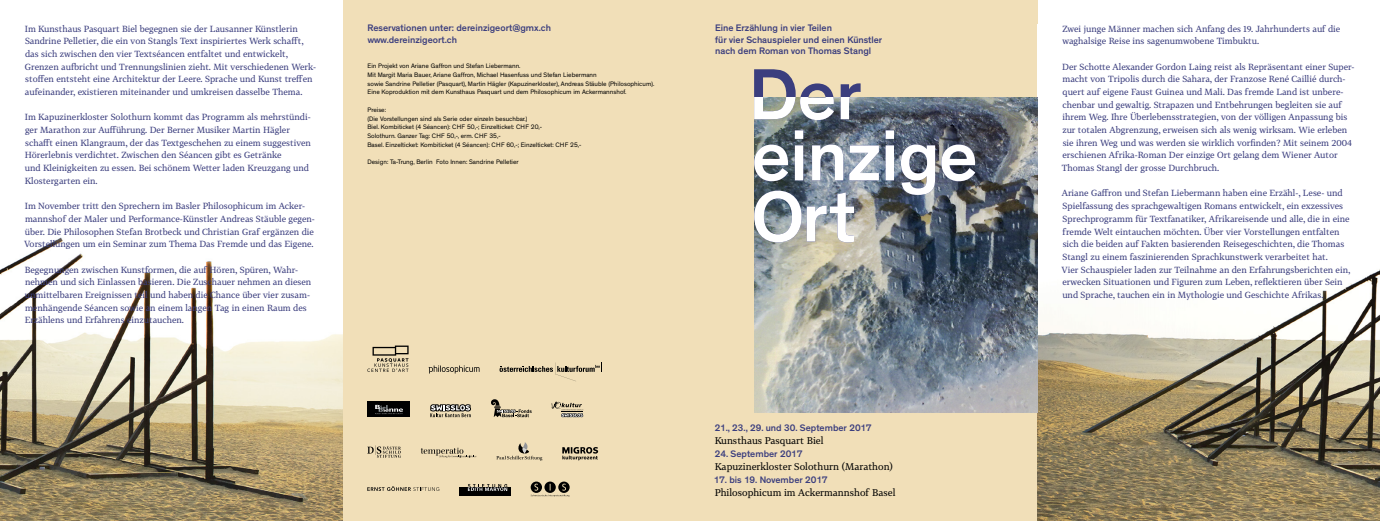
<style>
.page{position:relative;width:1380px;height:521px;background:#fff}
.page>*{position:absolute;margin:0;border:0;box-sizing:border-box;transform-origin:0 0}
._09_Copytext{font:500 73.5px "Theinhardt";letter-spacing:-.01em;color:#fff}
._09_Copytext-2{font:500 9.62px "Theinhardt";color:#3b3e7e}
._09_Copytext-3{font:9.62px "Tabac G3";color:#000}
._09_Copytext-4{font:8.75px/12.7px "Tabac G3";color:#3b3e7e}
._09_Copytext-5{font:6.56px "Theinhardt";color:#000}
</style>
<div class="page">
<div style="left:342px;top:0;width:695px;height:521px;background:#f1dfb8"></div>
<img style="left:0;top:237px;width:342px;height:284px">
<img style="left:1037px;top:97px;width:342px;height:424px">
<img style="left:754px;top:98px;width:283px;height:315px">
<div style="left:459px;top:487px;width:51px;height:9px;background:#000"></div>
<svg style="left:468px;top:484px;width:39px;height:7px"></svg>
<svg style="left:551px;top:401px;width:32px;height:16px"></svg>
<svg style="left:367px;top:486px;width:72px;height:5px"></svg>
<svg style="left:367px;top:445px;width:34px;height:13px"></svg>
<svg style="left:491px;top:399px;width:40px;height:18px"></svg>
<svg style="left:562px;top:447px;width:36px;height:13px"></svg>
<svg style="left:496px;top:442px;width:46px;height:19px"></svg>
<svg style="left:367px;top:345px;width:41px;height:27px"></svg>
<svg style="left:430px;top:404px;width:41px;height:13px"></svg>
<div style="left:367px;top:401px;width:43px;height:16px;background:#000"></div>
<svg style="left:375px;top:405px;width:28px;height:9px"></svg>
<svg style="left:428px;top:365px;width:51px;height:8px"></svg>
<svg style="left:530px;top:481px;width:39px;height:15px"></svg>
<svg style="left:421px;top:448px;width:56px;height:10px"></svg>
<svg style="left:499px;top:362px;width:103px;height:19px"></svg>
<p class="_09_Copytext-4" style="left:25px;top:22px;width:280px">Im Kunsthaus Pasquart Biel begegnen sie der Lausanner Künstlerin<br>Sandrine Pelletier, die ein von Stangls Text inspiriertes Werk schafft, das sich zwischen den vier Textséancen entfaltet und entwickelt,</p>
<p class="_09_Copytext-4" style="left:25px;top:60px;width:292px">Grenzen aufbricht und Trennungslinien zieht. Mit verschiedenen Werk&shy;stoffen entsteht eine Architektur der Leere. Sprache und Kunst treffen aufeinander, existieren miteinander und umkreisen dasselbe Thema.</p>
<p class="_09_Copytext-4" style="left:25px;top:111px;width:288px">Im Kapuzinerkloster Solothurn kommt das Programm als mehrstündi&shy;ger Marathon zur Aufführung. Der Berner Musiker Martin Hägler schafft einen Klangraum, der das Textgeschehen zu einem suggestiven Hörerlebnis verdichtet. Zwischen den Séancen gibt es Getränke</p>
<p class="_09_Copytext-4" style="left:25px;top:161px;width:285px">und Kleinigkeiten zu essen. Bei schönem Wetter laden Kreuzgang und</p>
<p class="_09_Copytext-4" style="left:25px;top:174px;width:74px">Klostergarten ein.</p>
<p class="_09_Copytext-4" style="left:24px;top:199px;width:292px">Im November tritt den Sprechern im Basler Philosophicum im Acker&shy;mannshof der Maler und Performance-Künstler Andreas Stäuble gegen&shy;über. Die Philosophen Stefan Brotbeck und Christian Graf ergänzen die Vorstellungen um ein Seminar zum Thema Das Fremde und das Eigene.</p>
<p class="_09_Copytext-4" style="left:25px;top:263px;width:288px">Begegnungen zwischen Kunstformen, die auf Hören, Spüren, Wahr&shy;nehmen und sich Einlassen basieren. Die Zuschauer nehmen an diesen unmittelbaren Ereignissen teil und haben die Chance über vier zusam&shy;menhängende Séancen sowie an einem langen Tag in einen Raum des Erzählens und Erfahrens einzutauchen.</p>
<p class="_09_Copytext-2" style="left:367px;top:22px;width:185px">Reservationen unter: dereinzigeort@gmx.ch</p>
<p class="_09_Copytext-2" style="left:368px;top:34px;width:91px">www.dereinzigeort.ch</p>
<p class="_09_Copytext-4" style="left:1062px;top:22px;width:279px">Zwei junge Männer machen sich Anfang des 19. Jahrhunderts auf die waghalsige Reise ins sagenumwobene Timbuktu.</p>
<p class="_09_Copytext-4" style="left:1061px;top:60px;width:294px">Der Schotte Alexander Gordon Laing reist als Repräsentant einer Super&shy;macht von Tripolis durch die Sahara, der Franzose René Caillié durch&shy;quert auf eigene Faust Guinea und Mali. Das fremde Land ist unbere&shy;chenbar und gewaltig. Strapazen und Entbehrungen begleiten sie auf ihrem Weg. Ihre Überlebensstrategien, von der völligen Anpassung bis zur totalen Abgrenzung, erweisen sich als wenig wirksam. Wie erleben sie ihren Weg und was werden sie wirklich vorfinden? Mit seinem 2004 erschienen Afrika-Roman Der einzige Ort gelang dem Wiener Autor Thomas Stangl der grosse Durchbruch.</p>
<p class="_09_Copytext-4" style="left:1061px;top:187px;width:289px">Ariane Gaffron und Stefan Liebermann haben eine Erzähl-, Lese- und Spielfassung des sprachgewaltigen Romans entwickelt, ein exzessives Sprechprogramm für Textfanatiker, Afrikareisende und alle, die in eine fremde Welt eintauchen möchten. Über vier Vorstellungen entfalten sich die beiden auf Fakten basierenden Reisegeschichten, die Thomas Stangl zu einem faszinierenden Sprachkunstwerk verarbeitet hat.</p>
<p class="_09_Copytext-4" style="left:1061px;top:263px;width:290px">Vier Schauspieler laden zur Teilnahme an den Erfahrungsberichten ein, erwecken Situationen und Figuren zum Leben, reflektieren über Sein und Sprache, tauchen ein in Mythologie und Geschichte Afrikas.</p>
<p class="_09_Copytext-2" style="left:715px;top:22px;width:118px">Eine Erzählung in vier Teilen</p>
<p class="_09_Copytext-2" style="left:715px;top:34px;width:168px">für vier Schauspieler und einen Künstler</p>
<p class="_09_Copytext-2" style="left:715px;top:45px;width:157px">nach dem Roman von Thomas Stangl</p>
<p class="_09_Copytext" style="left:748px;top:51px;width:114px">Der</p>
<p class="_09_Copytext" style="left:751px;top:112px;width:228px">einzige</p>
<p class="_09_Copytext-5" style="left:367px;top:62px;width:154px">Ein Projekt von Ariane Gaffron und Stefan Liebermann.</p>
<p class="_09_Copytext-5" style="left:367px;top:71px;width:231px">Mit Margit Maria Bauer, Ariane Gaffron, Michael Hasenfuss und Stefan Liebermann</p>
<p class="_09_Copytext-5" style="left:367px;top:80px;width:288px">sowie Sandrine Pelletier (Pasquart), Martin Hägler (Kapuzinerkloster), Andreas Stäuble (Philosophicum).</p>
<p class="_09_Copytext-5" style="left:367px;top:88px;width:260px">Eine Koproduktion mit dem Kunsthaus Pasquart und dem Philosophicum im Ackermannshof.</p>
<p class="_09_Copytext-5" style="left:367px;top:106px;width:20px">Preise:</p>
<p class="_09_Copytext-5" style="left:367px;top:115px;width:162px">(Die Vorstellungen sind als Serie oder einzeln besuchbar.)</p>
<p class="_09_Copytext-5" style="left:367px;top:123px;width:176px">Biel. Kombiticket (4 Séancen): CHF 50,-; Einzelticket: CHF 20,-</p>
<p class="_09_Copytext-5" style="left:367px;top:132px;width:135px">Solothurn. Ganzer Tag: CHF 50,-, erm. CHF 35,-</p>
<p class="_09_Copytext-5" style="left:367px;top:141px;width:215px">Basel. Einzelticket: Kombiticket (4 Séancen): CHF 60,-; Einzelticket: CHF 25,-</p>
<p class="_09_Copytext-5" style="left:367px;top:158px;width:153px">Design: Ta-Trung, Berlin Foto Innen: Sandrine Pelletier</p>
<p class="_09_Copytext" style="left:751px;top:173px;width:105px">Ort</p>
<p class="_09_Copytext-2" style="left:714px;top:421px;width:158px">21., 23., 29. und 30. September 2017</p>
<p class="_09_Copytext-3" style="left:714px;top:433px;width:110px">Kunsthaus Pasquart Biel</p>
<p class="_09_Copytext-2" style="left:714px;top:448px;width:89px">24. September 2017</p>
<p class="_09_Copytext-3" style="left:714px;top:460px;width:180px">Kapuzinerkloster Solothurn (Marathon)</p>
<p class="_09_Copytext-2" style="left:713px;top:474px;width:115px">17. bis 19. November 2017</p>
<p class="_09_Copytext-3" style="left:714px;top:486px;width:182px">Philosophicum im Ackermannshof Basel</p>
</div>
